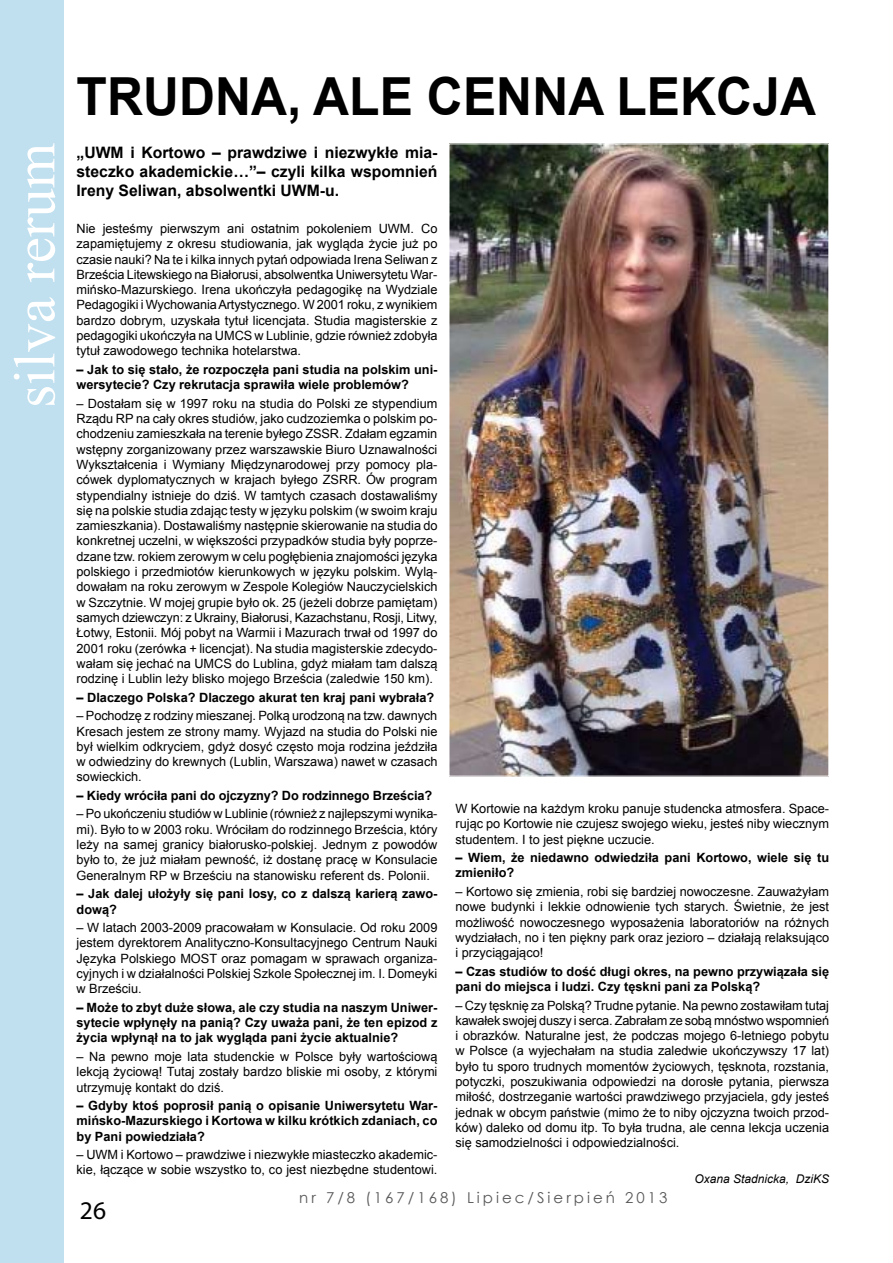
<style>
.page{position:relative;width:893px;height:1263px;background:#fff}
.page>*{position:absolute;margin:0;border:0;box-sizing:border-box;transform-origin:0 0}
.t1{font:58.5px "Times New Roman";color:#fff}
.t2{font:700 52.5px "Arial";color:#000;scale:.95 1}
.t3{font:25.5px "Myriad Pro";color:#000}
.t4{font:700 15.75px/18.9px "Arial";color:#000;text-align:justify}
.t5{font:15px "Century Gothic";letter-spacing:.2em;color:#58585a}
.t6{font:12.75px/15.3px "Arial";color:#000;text-align:justify}
.t7{font:700 12.75px/15.3px "Arial";color:#000}
.t8{font:italic 12px "Arial";color:#000}
</style>
<div class="page">
<div style="left:0;top:0;width:63px;height:1263px;background:#c1e0ef"></div>
<img style="left:451px;top:146px;width:376px;height:628px">
<h2 class="t2" style="left:77px;top:61px;width:108px">Trudna</h2>
<h2 class="t2" style="left:287px;top:61px;width:185px">, ale cenna</h2>
<h2 class="t2" style="left:616px;top:61px;width:68px">lekcja</h2>
<h1 class="t1" style="left:-5px;top:408px;width:266px;rotate:-90deg">silva rerum</h1>
<p class="t4" style="left:77px;top:144px;width:362px">„UWM i Kortowo – prawdziwe i niezwykłe mia&shy;steczko akademickie…”– czyli kilka wspomnień Ireny Seliwan, absolwentki UWM-u.</p>
<p class="t6" style="left:77px;top:221px;width:362px">Nie jesteśmy pierwszym ani ostatnim pokoleniem UWM. Co zapamiętujemy z okresu studiowania, jak wygląda życie już po czasie nauki? Na te i kilka innych pytań odpowiada Irena Seliwan z Brześcia Litewskiego na Białorusi, absolwentka Uniwersytetu War&shy;mińsko-Mazurskiego. Irena ukończyła pedagogikę na Wydziale Pedagogiki i Wychowania Artystycznego. W 2001 roku, z wynikiem bardzo dobrym, uzyskała tytuł licencjata. Studia magisterskie z pedagogiki ukończyła na UMCS w Lublinie, gdzie również zdobyła tytuł zawodowego technika hotelarstwa.</p>
<p class="t7" style="left:77px;top:362px;width:362px">– Jak to się stało, że rozpoczęła pani studia na polskim uni&shy;wersytecie? Czy rekrutacja sprawiła wiele problemów?</p>
<p class="t6" style="left:77px;top:396px;width:363px">– Dostałam się w 1997 roku na studia do Polski ze stypendium Rządu RP na cały okres studiów, jako cudzoziemka o polskim po&shy;chodzeniu zamieszkała na terenie byłego ZSSR. Zdałam egzamin wstępny zorganizowany przez warszawskie Biuro Uznawalności Wykształcenia i Wymiany Międzynarodowej przy pomocy pla&shy;cówek dyplomatycznych w krajach byłego ZSRR. Ów program stypendialny istnieje do dziś. W tamtych czasach dostawaliśmy się na polskie studia zdając testy w języku polskim (w swoim kraju zamieszkania). Dostawaliśmy następnie skierowanie na studia do konkretnej uczelni, w większości przypadków studia były poprze&shy;dzane tzw. rokiem zerowym w celu pogłębienia znajomości języka polskiego i przedmiotów kierunkowych w języku polskim. Wylą&shy;dowałam na roku zerowym w Zespole Kolegiów Nauczycielskich w Szczytnie. W mojej grupie było ok. 25 (jeżeli dobrze pamiętam) samych dziewczyn: z Ukrainy, Białorusi, Kazachstanu, Rosji, Litwy, Łotwy, Estonii. Mój pobyt na Warmii i Mazurach trwał od 1997 do 2001 roku (zerówka + licencjat). Na studia magisterskie zdecydo&shy;wałam się jechać na UMCS do Lublina, gdyż miałam tam dalszą rodzinę i Lublin leży blisko mojego Brześcia (zaledwie 150 km).</p>
<p class="t7" style="left:77px;top:690px;width:359px">– Dlaczego Polska? Dlaczego akurat ten kraj pani wybrała?</p>
<p class="t6" style="left:77px;top:708px;width:362px">– Pochodzę z rodziny mieszanej. Polką urodzoną na tzw. dawnych Kresach jestem ze strony mamy. Wyjazd na studia do Polski nie był wielkim odkryciem, gdyż dosyć często moja rodzina jeździła w odwiedziny do krewnych (Lublin, Warszawa) nawet w czasach sowieckich.</p>
<p class="t7" style="left:77px;top:788px;width:357px">– Kiedy wróciła pani do ojczyzny? Do rodzinnego Brześcia?</p>
<p class="t6" style="left:77px;top:806px;width:362px">– Po ukończeniu studiów w Lublinie (również z najlepszymi wynika&shy;mi). Było to w 2003 roku. Wróciłam do rodzinnego Brześcia, który leży na samej granicy białorusko-polskiej. Jednym z powodów było to, że już miałam pewność, iż dostanę pracę w Konsulacie Generalnym RP w Brześciu na stanowisku referent ds. Polonii.</p>
<p class="t7" style="left:77px;top:886px;width:362px">– Jak dalej ułożyły się pani losy, co z dalszą karierą zawo&shy;dową?</p>
<p class="t6" style="left:77px;top:920px;width:362px">– W latach 2003-2009 pracowałam w Konsulacie. Od roku 2009 jestem dyrektorem Analityczno-Konsultacyjnego Centrum Nauki Języka Polskiego MOST oraz pomagam w sprawach organiza&shy;cyjnych i w działalności Polskiej Szkole Społecznej im. I. Domeyki w Brześciu.</p>
<p class="t7" style="left:77px;top:1000px;width:362px;text-align:justify">– Może to zbyt duże słowa, ale czy studia na naszym Uniwer&shy;sytecie wpłynęły na panią? Czy uważa pani, że ten epizod z życia wpłynął na to jak wygląda pani życie aktualnie?</p>
<p class="t6" style="left:77px;top:1049px;width:362px">– Na pewno moje lata studenckie w Polsce były wartościową lekcją życiową! Tutaj zostały bardzo bliskie mi osoby, z którymi utrzymuję kontakt do dziś.</p>
<p class="t7" style="left:77px;top:1098px;width:362px;text-align:justify">– Gdyby ktoś poprosił panią o opisanie Uniwersytetu War&shy;mińsko-Mazurskiego i Kortowa w kilku krótkich zdaniach, co by Pani powiedziała?</p>
<p class="t6" style="left:77px;top:1147px;width:362px">– UWM i Kortowo – prawdziwe i niezwykłe miasteczko akademic&shy;kie, łączące w sobie wszystko to, co jest niezbędne studentowi.</p>
<p class="t6" style="left:455px;top:801px;width:375px">W Kortowie na każdym kroku panuje studencka atmosfera. Space&shy;rując po Kortowie nie czujesz swojego wieku, jesteś niby wiecznym studentem. I to jest piękne uczucie.</p>
<p class="t7" style="left:455px;top:850px;width:375px">– Wiem, że niedawno odwiedziła pani Kortowo, wiele się tu zmieniło?</p>
<p class="t6" style="left:455px;top:884px;width:375px">– Kortowo się zmienia, robi się bardziej nowoczesne. Zauważyłam nowe budynki i lekkie odnowienie tych starych. Świetnie, że jest możliwość nowoczesnego wyposażenia laboratoriów na różnych wydziałach, no i ten piękny park oraz jezioro – działają relaksująco i przyciągająco!</p>
<p class="t7" style="left:455px;top:964px;width:375px">– Czas studiów to dość długi okres, na pewno przywiązała się pani do miejsca i ludzi. Czy tęskni pani za Polską?</p>
<p class="t6" style="left:455px;top:997px;width:375px">– Czy tęsknię za Polską? Trudne pytanie. Na pewno zostawiłam tutaj kawałek swojej duszy i serca. Zabrałam ze sobą mnóstwo wspomnień i obrazków. Naturalne jest, że podczas mojego 6-letniego pobytu w Polsce (a wyjechałam na studia zaledwie ukończywszy 17 lat) było tu sporo trudnych momentów życiowych, tęsknota, rozstania, potyczki, poszukiwania odpowiedzi na dorosłe pytania, pierwsza miłość, dostrzeganie wartości prawdziwego przyjaciela, gdy jesteś jednak w obcym państwie (mimo że to niby ojczyzna twoich przod&shy;ków) daleko od domu itp. To była trudna, ale cenna lekcja uczenia się samodzielności i odpowiedzialności.</p>
<p class="t8" style="left:694px;top:1171px;width:136px">Oxana Stadnicka, DziKS</p>
<h3 class="t3" style="left:80px;top:1195px;width:28px">26</h3>
<p class="t5" style="left:299px;top:1187px;width:370px">nr 7/8 (167/168) Lipiec/Sierpień 2013</p>
</div>
